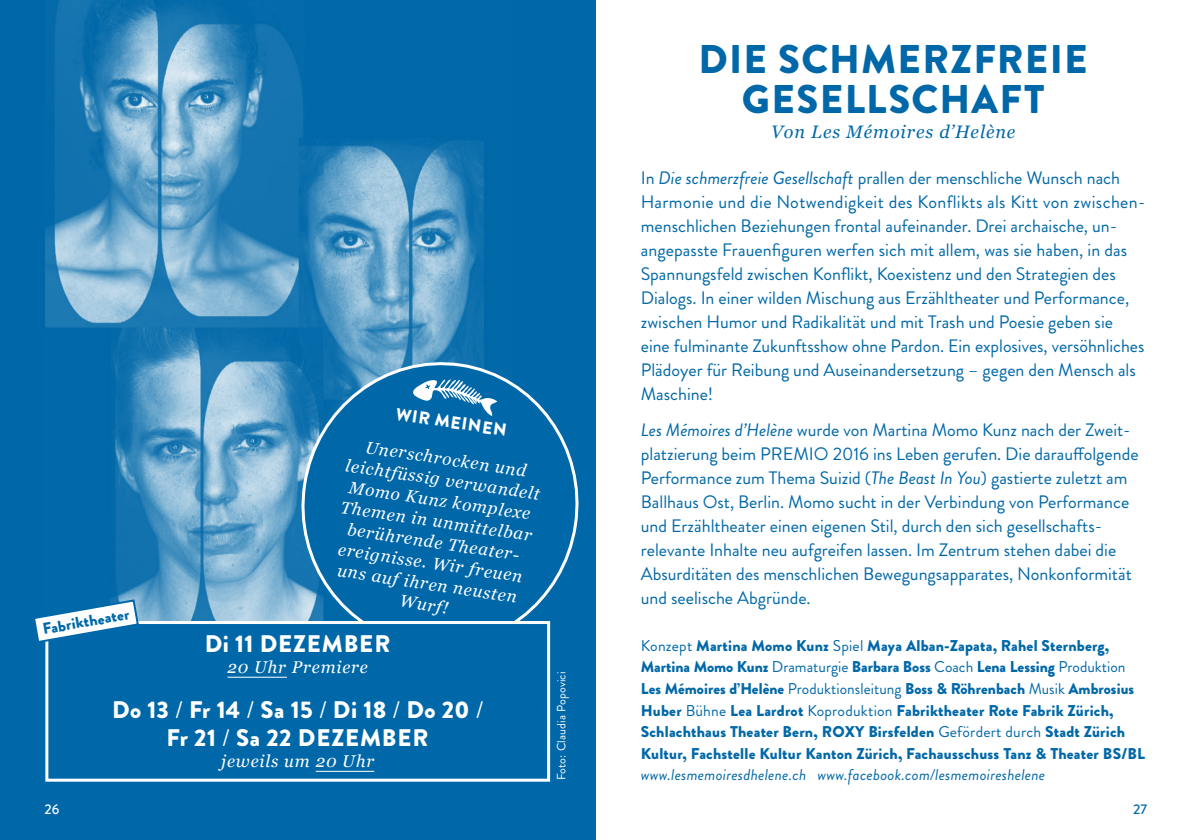
<style>
.page{position:relative;width:1191px;height:840px;background:#fff}
.page>*{position:absolute;margin:0;border:0;box-sizing:border-box;transform-origin:0 0}
.t1{font:900 40px/40px "Brandon Grotesque";letter-spacing:.03em;color:#0068a8;text-align:center}
.t2{font:900 24px/28px "Brandon Grotesque";letter-spacing:.02em;color:#fff;text-align:center}
.t3{font:18px/24px "Brandon Grotesque";color:#0068a8}
.t4{font:italic 18px "Georgia";letter-spacing:.05em;color:#0068a8}
.t5{font:900 17.4px "Brandon Grotesque";color:#fff}
.t6{font:italic 17px/21px "Georgia";letter-spacing:.05em;color:#fff;text-align:center}
.t7{font:900 15.6px/21.6px "Brandon Grotesque";letter-spacing:.015em;color:#0068a8}
.t8{font:italic 15.6px "Brandon Grotesque";letter-spacing:.015em;color:#0068a8}
.t9{font:500 14px "Brandon Grotesque";color:#fff}
.t10{font:500 14px "Brandon Grotesque";color:#0068a8}
.t11{font:12px "Brandon Grotesque";letter-spacing:.015em;color:#fff}
.s1{font-weight:400}
.s2{font-style:italic}
</style>
<div class="page">
<div style="left:0;top:0;width:595px;height:839px;background:#0068a8"></div>
<img style="left:45px;top:0;width:439px;height:620px">
<svg style="left:290px;top:350px;width:289px;height:305px"></svg>
<div style="left:47px;top:622px;width:501px;height:157px;background:#0068a8"></div>
<hr style="left:227px;top:676px;width:60px;height:1px;background:#fff">
<hr style="left:316px;top:770px;width:58px;height:1px;background:#fff">
<div style="left:45px;top:620px;width:505px;height:161px;border:3px solid #fff"></div>
<svg style="left:35px;top:598px;width:105px;height:46px"></svg>
<p class="t5" style="left:398px;top:401px;width:113px;rotate:9deg">WIR MEINEN</p>
<p class="t6" style="left:351px;top:432px;width:197px;rotate:9deg">Unerschrocken und leichtfüssig verwandelt<br>Momo Kunz komplexe<br>Themen in unmittelbar berührende Theater&shy;ereignisse. Wir freuen uns auf ihren neusten<br>Wurf!</p>
<h2 class="t2" style="left:205px;top:630px;width:187px">Di 11 DEZEMBER</h2>
<p class="t6" style="left:227px;top:655px;width:142px">20 Uhr Premiere</p>
<h2 class="t2" style="left:112px;top:696px;width:373px">Do 13 <span class="s1">/</span> Fr 14 <span class="s1">/</span> Sa 15 <span class="s1">/</span> Di 18 <span class="s1">/</span> Do 20 <span class="s1">/<br></span>Fr 21 <span class="s1">/</span> Sa 22 DEZEMBER</h2>
<p class="t6" style="left:221px;top:749px;width:154px">jeweils um 20 Uhr</p>
<p class="t7" style="left:41px;top:618px;width:89px;rotate:-10deg">Fabriktheater</p>
<p class="t11" style="left:553px;top:780px;width:110px;rotate:-90deg">Foto: Claudia Popovici</p>
<h1 class="t1" style="left:698px;top:40px;width:390px">DIE SCHMERZFREIE<br>GESELLSCHAFT</h1>
<p class="t4" style="left:771px;top:118px;width:246px">Von Les Mémoires d’Helène</p>
<p class="t3" style="left:641px;top:166px;width:506px">In <span class="s2">Die schmerzfreie Gesellschaft</span> prallen der menschliche Wunsch nach Harmonie und die Notwendigkeit des Konflikts als Kitt von zwischen&shy;menschlichen Beziehungen frontal aufeinander. Drei archaische, un&shy;angepasste Frauenfiguren werfen sich mit allem, was sie haben, in das Spannungsfeld zwischen Konflikt, Koexistenz und den Strategien des Dialogs. In einer wilden Mischung aus Erzähltheater und Performance, zwischen Humor und Radikalität und mit Trash und Poesie geben sie eine fulminante Zukunftsshow ohne Pardon. Ein explosives, versöhnliches Plädoyer für Reibung und Auseinandersetzung – gegen den Mensch als Maschine!</p>
<p class="t3" style="left:641px;top:417px;width:499px"><span class="s2">Les Mémoires d’Helène</span> wurde von Martina Momo Kunz nach der Zweit&shy;platzierung beim PREMIO 2016 ins Leben gerufen. Die darauffolgende Performance zum Thema Suizid (<span class="s2">The Beast In You</span>) gastierte zuletzt am Ballhaus Ost, Berlin. Momo sucht in der Verbindung von Performance und Erzähltheater einen eigenen Stil, durch den sich gesellschafts&shy;relevante Inhalte neu aufgreifen lassen. Im Zentrum stehen dabei die Absurditäten des menschlichen Bewegungsapparates, Nonkonformität und seelische Abgründe.</p>
<p class="t7" style="left:641px;top:634px;width:506px"><span class="s1">Konzept</span> Martina Momo Kunz <span class="s1">Spiel</span> Maya Alban-Zapata, Rahel Sternberg, Martina Momo Kunz <span class="s1">Dramaturgie</span> Barbara Boss <span class="s1">Coach</span> Lena Lessing <span class="s1">Produktion </span>Les Mémoires d’Helène <span class="s1">Produktionsleitung</span> Boss &amp; Röhrenbach <span class="s1">Musik</span> Ambrosius Huber <span class="s1">Bühne</span> Lea Lardrot <span class="s1">Koproduktion</span> Fabriktheater Rote Fabrik Zürich, Schlachthaus Theater Bern, ROXY Birsfelden <span class="s1">Gefördert durch</span> Stadt Zürich Kultur, Fachstelle Kultur Kanton Zürich, Fachausschuss Tanz &amp; Theater BS/BL</p>
<p class="t8" style="left:641px;top:763px;width:406px">www.lesmemoiresdhelene.ch www.facebook.com/lesmemoireshelene</p>
<p class="t9" style="left:45px;top:798px;width:17px">26</p>
<p class="t10" style="left:1133px;top:798px;width:16px">27</p>
</div>
